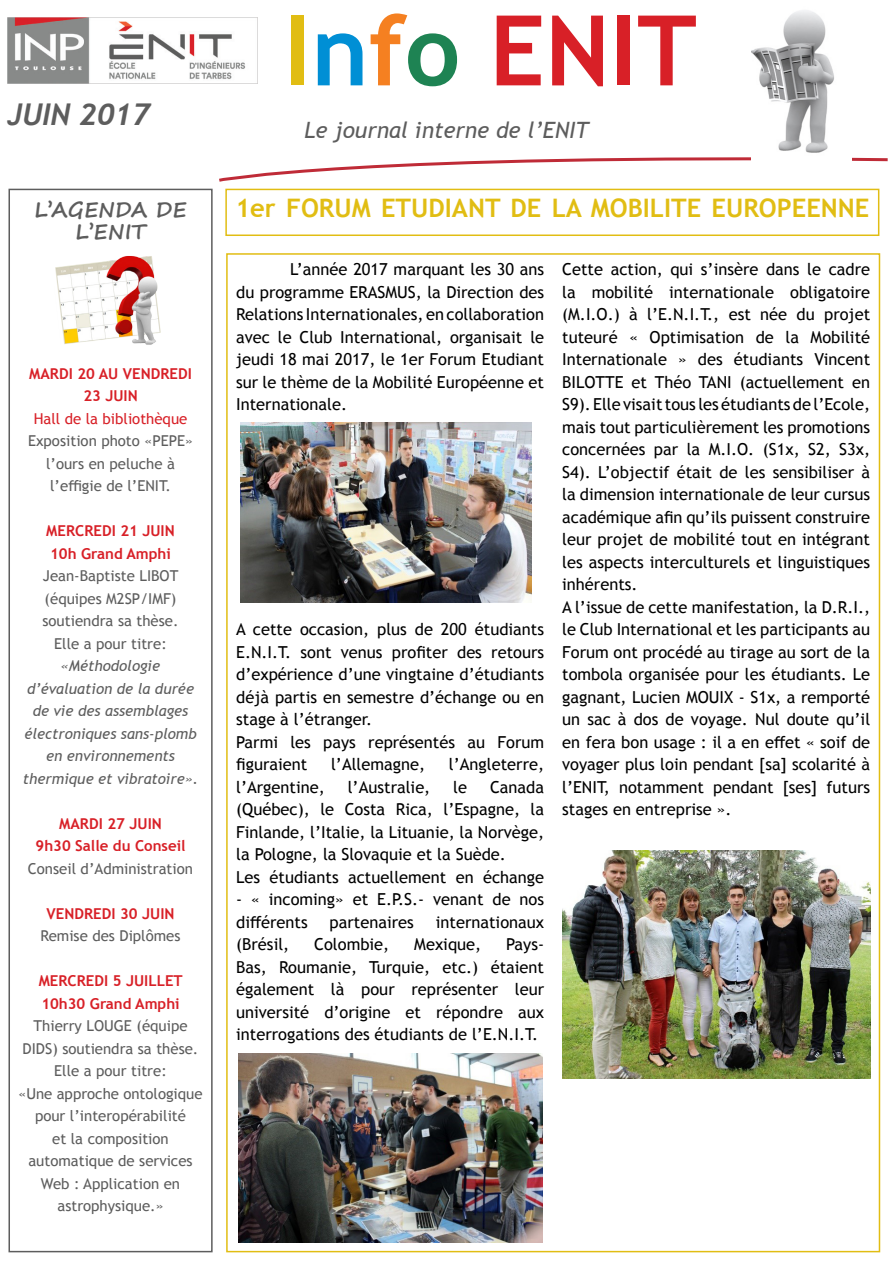
<style>
.page{position:relative;width:893px;height:1263px;background:#fff}
.page>*{position:absolute;margin:0;border:0;box-sizing:border-box;transform-origin:0 0}
.t1{font:700 97.5px "Trebuchet MS";color:#d82027}
.t2{font:italic 700 30px "Trebuchet";color:#5d5d5d}
.t3{font:700 25.5px "Trebuchet MS";color:#e1bd13}
.t4{font:italic 22.5px "Trebuchet MS";color:#5d5d5d}
.t5{font:700 21px/22.5px "Segoe Print";color:#5d5d5d;text-align:center}
.t6{font:16.5px/22.5px "Trebuchet MS";color:#000;text-align:justify}
.t7{font:15px/22.5px "Trebuchet MS";color:#5d5d5d;text-align:center}
.t8{font:700 15px/22.5px "Trebuchet MS";color:#d82027;text-align:center}
.t9{font:italic 15px/22.5px "Trebuchet MS";color:#5d5d5d;text-align:center}
.t10{font:15px "Trebuchet MS";color:#d82027}
.s1{color:#e1bd13}
.s2{color:#008fd5}
.s3{color:#f58021}
.s4{color:#1e8353}
</style>
<div class="page">
<div style="left:9px;top:189px;width:204px;height:1063px;border:2px solid #5d5d5d"></div>
<div style="left:225px;top:189px;width:654px;height:47px;border:2px solid #e1bd13"></div>
<img style="left:241px;top:422px;width:291px;height:181px">
<img style="left:238px;top:1053px;width:304px;height:189px">
<img style="left:562px;top:850px;width:308px;height:229px">
<svg style="left:219px;top:157px;width:669px;height:25px"></svg>
<img style="left:752px;top:10px;width:99px;height:157px">
<img style="left:55px;top:256px;width:106px;height:89px">
<img style="left:7px;top:17px;width:251px;height:66px">
<p class="t2" style="left:7px;top:96px;width:144px">JUIN 2017</p>
<p class="t5" style="left:34px;top:197px;width:154px">L’AGENDA DE<br>L’ENIT</p>
<p class="t8" style="left:29px;top:362px;width:164px">MARDI 20 AU VENDREDI<br>23 JUIN</p>
<p class="t10" style="left:34px;top:409px;width:155px">Hall de la bibliothèque</p>
<p class="t7" style="left:28px;top:429px;width:166px">Exposition photo «PEPE» l’ours en peluche à l’effigie de l’ENIT.</p>
<p class="t8" style="left:46px;top:519px;width:130px">MERCREDI 21 JUIN</p>
<p class="t8" style="left:50px;top:542px;width:122px">10h Grand Amphi</p>
<p class="t7" style="left:43px;top:564px;width:138px;text-align:left">Jean-Baptiste LIBOT (équipes M2SP/IMF) soutiendra sa thèse.</p>
<p class="t7" style="left:54px;top:632px;width:114px">Elle a pour titre:</p>
<p class="t9" style="left:23px;top:654px;width:177px">«Méthodologie d’évaluation de la durée de vie des assemblages électroniques sans-plomb en environnements thermique et vibratoire».</p>
<p class="t8" style="left:59px;top:812px;width:104px">MARDI 27 JUIN</p>
<p class="t8" style="left:36px;top:834px;width:152px">9h30 Salle du Conseil</p>
<p class="t7" style="left:28px;top:857px;width:167px">Conseil d’Administration</p>
<p class="t8" style="left:47px;top:902px;width:129px">VENDREDI 30 JUIN</p>
<p class="t7" style="left:41px;top:924px;width:141px">Remise des Diplômes</p>
<p class="t8" style="left:39px;top:969px;width:146px">MERCREDI 5 JUILLET</p>
<p class="t8" style="left:41px;top:992px;width:140px">10h30 Grand Amphi</p>
<p class="t7" style="left:23px;top:1014px;width:177px">Thierry LOUGE (équipe<br>DIDS) soutiendra sa thèse.<br>Elle a pour titre:</p>
<p class="t7" style="left:19px;top:1082px;width:186px">«Une approche ontologique pour l’interopérabilité<br>et la composition automatique de services<br>Web : Application en astrophysique.»</p>
<p class="t1" style="left:284px;top:-10px;width:414px"><span class="s1">I</span><span class="s2">n</span><span class="s3">f</span><span class="s4">o</span> ENIT</p>
<p class="t4" style="left:304px;top:116px;width:286px">Le journal interne de l’ENIT</p>
<p class="t3" style="left:235px;top:192px;width:635px">1er FORUM ETUDIANT DE LA MOBILITE EUROPEENNE</p>
<p class="t6" style="left:236px;top:258px;width:309px;text-indent:54px">L’année 2017 marquant les 30 ans du programme ERASMUS, la Direction des Relations Internationales, en collaboration avec le Club International, organisait le jeudi 18 mai 2017, le 1er Forum Etudiant sur le thème de la Mobilité Européenne et Internationale.</p>
<p class="t6" style="left:236px;top:618px;width:309px">A cette occasion, plus de 200 étudiants E.N.I.T. sont venus profiter des retours d’expérience d’une vingtaine d’étudiants déjà partis en semestre d’échange ou en stage à l’étranger.</p>
<p class="t6" style="left:236px;top:731px;width:310px">Parmi les pays représentés au Forum figuraient</p>
<p class="t6" style="left:331px;top:753px;width:96px">l’Allemagne,</p>
<p class="t6" style="left:449px;top:753px;width:97px">l’Angleterre,</p>
<p class="t6" style="left:236px;top:776px;width:309px;text-indent:254px">Canada (Québec), le Costa Rica, l’Espagne, la Finlande, l’Italie, la Lituanie, la Norvège, la Pologne, la Slovaquie et la Suède.</p>
<p class="t6" style="left:236px;top:866px;width:309px">Les étudiants actuellement en échange</p>
<p class="t6" style="left:236px;top:888px;width:310px">- « incoming» et E.P.S.- venant de nos différents</p>
<p class="t6" style="left:236px;top:776px;width:90px">l’Argentine,</p>
<p class="t6" style="left:348px;top:776px;width:84px">l’Australie,</p>
<p class="t6" style="left:453px;top:776px;width:15px">le</p>
<p class="t6" style="left:330px;top:911px;width:86px">partenaires</p>
<p class="t6" style="left:436px;top:911px;width:110px">internationaux</p>
<p class="t6" style="left:236px;top:933px;width:55px">(Brésil,</p>
<p class="t6" style="left:314px;top:933px;width:77px">Colombie,</p>
<p class="t6" style="left:414px;top:933px;width:68px">Mexique,</p>
<p class="t6" style="left:236px;top:933px;width:309px;text-indent:270px">Pays-Bas, Roumanie, Turquie, etc.) étaient également là pour représenter leur université d’origine et répondre aux interrogations des étudiants de l’E.N.I.T.</p>
<p class="t6" style="left:562px;top:258px;width:309px">Cette action, qui s’insère dans le cadre la mobilité internationale obligatoire (M.I.O.) à l’E.N.I.T., est née du projet tuteuré « Optimisation de la Mobilité Internationale » des étudiants Vincent BILOTTE et Théo TANI (actuellement en S9). Elle visait tous les étudiants de l’Ecole, mais tout particulièrement les promotions concernées par la M.I.O. (S1x, S2, S3x, S4). L’objectif était de les sensibiliser à la dimension internationale de leur cursus académique afin qu’ils puissent construire leur projet de mobilité tout en intégrant les aspects interculturels et linguistiques inhérents.</p>
<p class="t6" style="left:562px;top:596px;width:309px">A l’issue de cette manifestation, la D.R.I., le Club International et les participants au Forum ont procédé au tirage au sort de la tombola organisée pour les étudiants. Le gagnant, Lucien MOUIX - S1x, a remporté un sac à dos de voyage. Nul doute qu’il en fera bon usage : il a en effet « soif de voyager plus loin pendant [sa] scolarité à l’ENIT, notamment pendant [ses] futurs stages en entreprise ».</p>
</div>
